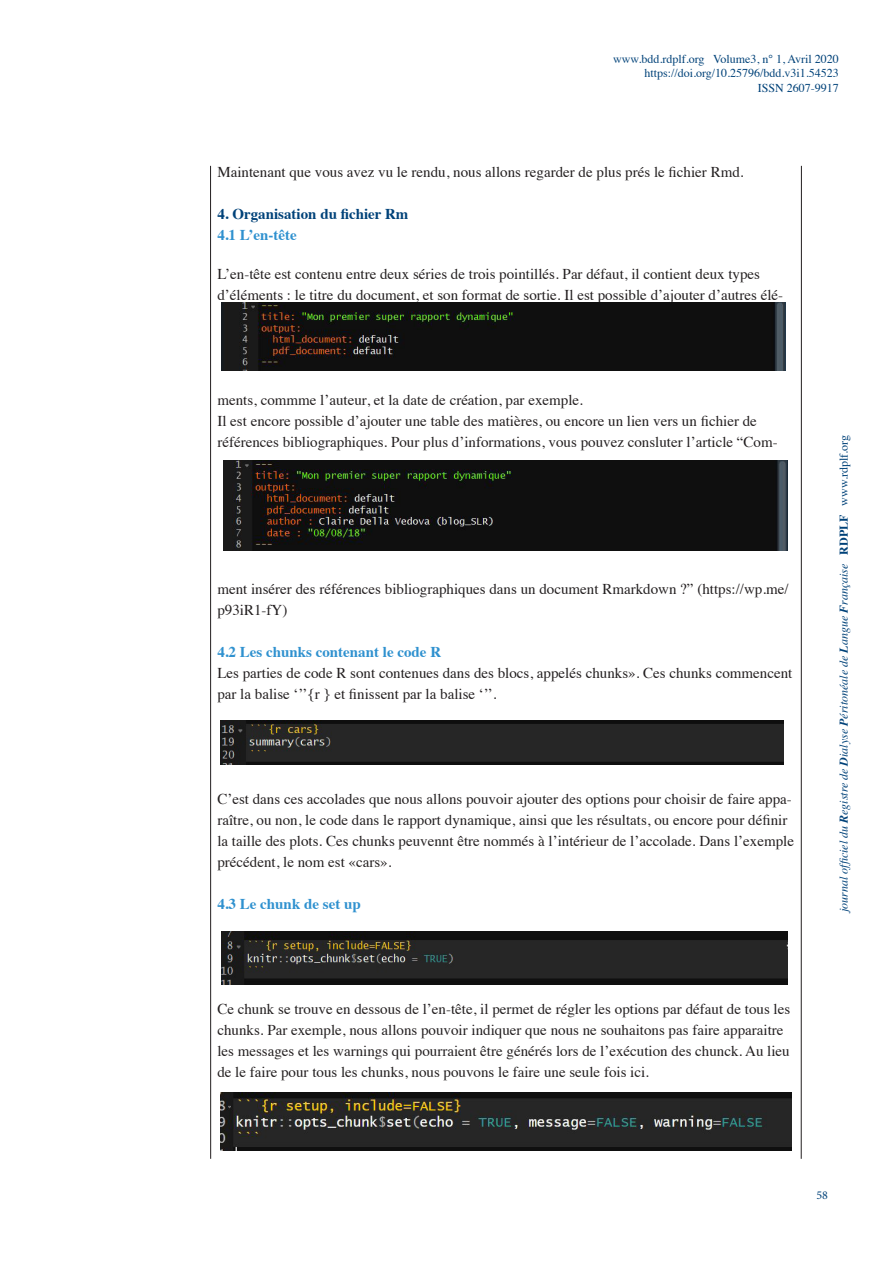
<style>
.page{position:relative;width:893px;height:1263px;background:#fff}
.page>*{position:absolute;margin:0;border:0;box-sizing:border-box;transform-origin:0 0}
.t1{font:15px/21px "Times";color:#231f20}
.t2{font:700 15px "Times";color:#2f91cf}
.t3{font:700 15px "Times";color:#004279}
.t4{font:12px "Times";color:#004279}
.t5{font:italic 12px "Times";color:#004279}
.t6{font:12px "Minion Pro";color:#004279}
.s1{font-weight:700}
.s2{font-weight:700;font-style:normal}
.s3{font-style:normal}
</style>
<div class="page">
<hr style="left:210px;top:166px;width:1px;height:993px;background:#231f20">
<hr style="left:801px;top:166px;width:1px;height:993px;background:#231f20">
<img style="left:223px;top:460px;width:565px;height:90px">
<img style="left:221px;top:302px;width:565px;height:69px">
<img style="left:221px;top:720px;width:562px;height:44px">
<img style="left:221px;top:931px;width:566px;height:53px">
<img style="left:220px;top:1092px;width:572px;height:58px">
<p class="t4" style="left:613px;top:48px;width:227px">www.bdd.rdplf.org Volume3, n° 1, Avril 2020</p>
<p class="t4" style="left:644px;top:62px;width:196px">https://doi.org/10.25796/bdd.v3i1.54523</p>
<p class="t4" style="left:758px;top:77px;width:82px">ISSN 2607-9917</p>
<p class="t1" style="left:217px;top:160px;width:528px">Maintenant que vous avez vu le rendu, nous allons regarder de plus prés le fichier Rmd.</p>
<p class="t3" style="left:217px;top:200px;width:192px">4. Organisation du fichier Rm</p>
<p class="t2" style="left:217px;top:221px;width:81px">4.1 L’en-tête</p>
<p class="t1" style="left:217px;top:262px;width:567px">L’en-tête est contenu entre deux séries de trois pointillés. Par défaut, il contient deux types d’éléments : le titre du document, et son format de sortie. Il est possible d’ajouter d’autres élé-</p>
<p class="t1" style="left:217px;top:388px;width:367px">ments, commme l’auteur, et la date de création, par exemple.</p>
<p class="t1" style="left:217px;top:409px;width:562px">Il est encore possible d’ajouter une table des matières, ou encore un lien vers un fichier de références bibliographiques. Pour plus d’informations, vous pouvez consluter l’article “Com-</p>
<p class="t1" style="left:217px;top:577px;width:573px">ment insérer des références bibliographiques dans un document Rmarkdown ?” (https://wp.me/ p93iR1-fY)</p>
<p class="t2" style="left:217px;top:638px;width:225px">4.2 Les chunks contenant le code R</p>
<p class="t1" style="left:217px;top:661px;width:576px">Les parties de code R sont contenues dans des blocs, appelés chunks». Ces chunks commencent par la balise ‘’’{r } et finissent par la balise ‘’’.</p>
<p class="t1" style="left:217px;top:787px;width:578px">C’est dans ces accolades que nous allons pouvoir ajouter des options pour choisir de faire appa&shy;raître, ou non, le code dans le rapport dynamique, ainsi que les résultats, ou encore pour définir la taille des plots. Ces chunks peuvennt être nommés à l’intérieur de l’accolade. Dans l’exemple précédent, le nom est «cars».</p>
<p class="t2" style="left:217px;top:890px;width:145px">4.3 Le chunk de set up</p>
<p class="t1" style="left:217px;top:997px;width:574px">Ce chunk se trouve en dessous de l’en-tête, il permet de régler les options par défaut de tous les chunks. Par exemple, nous allons pouvoir indiquer que nous ne souhaitons pas faire apparaitre les messages et les warnings qui pourraient être générés lors de l’exécution des chunck. Au lieu de le faire pour tous les chunks, nous pouvons le faire une seule fois ici.</p>
<p class="t5" style="left:833px;top:912px;width:478px;rotate:-90deg">journal officiel du <span class="s1">R</span>egistre de <span class="s1">D</span>ialyse <span class="s1">P</span>éritonéale de <span class="s1">L</span>angue <span class="s1">F</span>rançaise <span class="s2">RDPLF</span> <span class="s3">www.rdplf.org</span></p>
<p class="t6" style="left:816px;top:1187px;width:13px">58</p>
</div>
